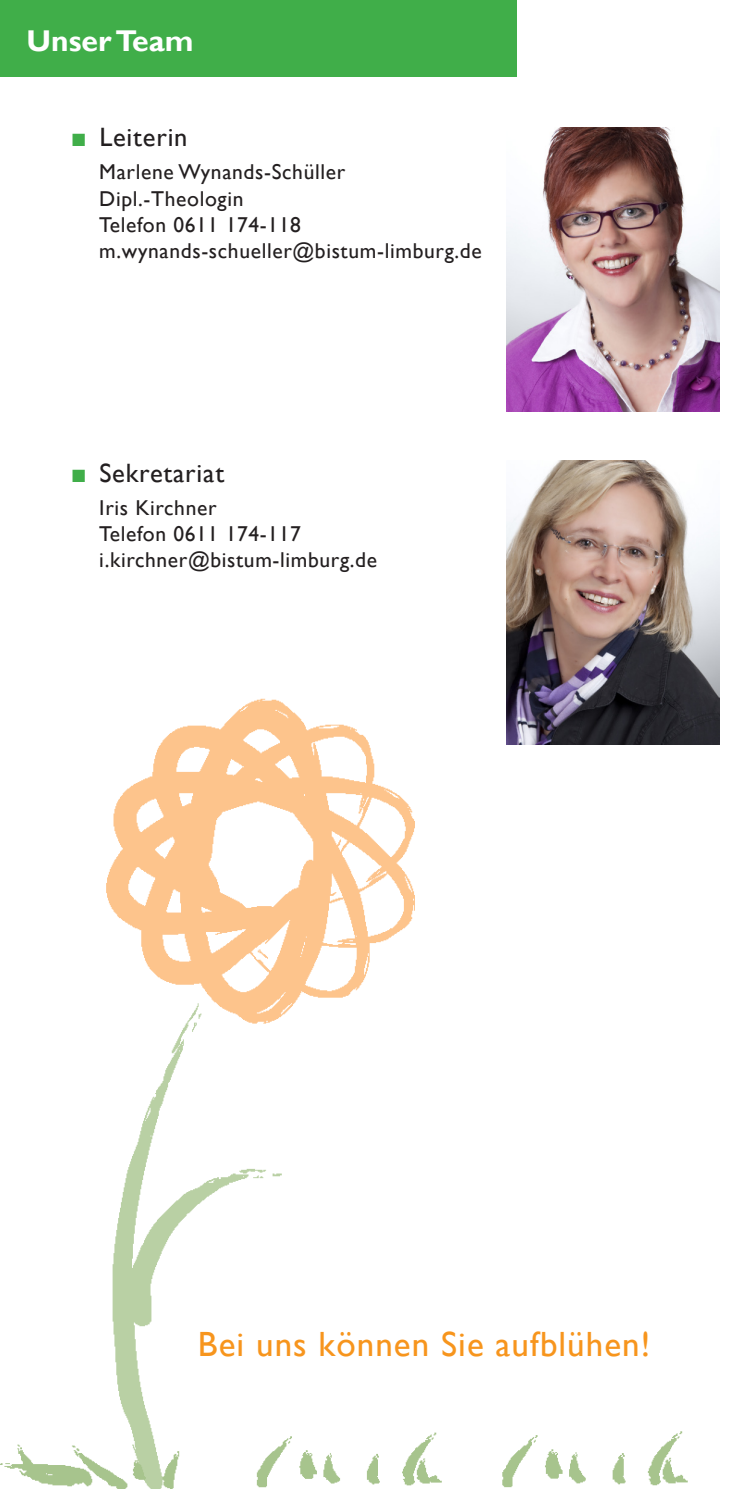
<style>
.page{position:relative;width:745px;height:1489px;background:#fff}
.page>*{position:absolute;margin:0;border:0;box-sizing:border-box;transform-origin:0 0}
.t1{font:35px "Gill Sans";letter-spacing:.03em;color:#f7951d}
.t2{font:700 30px "Gill Sans";color:#fff}
.t3{font:26.5px "Gill Sans";letter-spacing:.03em;color:#231f20}
.t4{font:21.5px/26.2px "Gill Sans";letter-spacing:.03em;color:#231f20}
.s1{font-family:"Arial";color:#40ae49}
</style>
<div class="page">
<div style="left:0;top:0;width:516px;height:76px;background:#40ae49"></div>
<img style="left:0;top:698px;width:442px;height:790px">
<img style="left:502px;top:1431px;width:186px;height:57px">
<img style="left:506px;top:128px;width:213px;height:283px">
<img style="left:506px;top:461px;width:213px;height:283px">
<h2 class="t2" style="left:27px;top:23px;width:168px">Unser Team</h2>
<p class="t3" style="left:71px;top:122px;width:118px"><span class="s1">■</span> Leiterin</p>
<p class="t4" style="left:99px;top:159px;width:384px">Marlene Wynands-Schüller<br>Dipl.-Theologin<br>Telefon 0611 174-118 m.wynands-schueller@bistum-limburg.de</p>
<p class="t3" style="left:71px;top:457px;width:155px"><span class="s1">■</span> Sekretariat</p>
<p class="t4" style="left:99px;top:495px;width:279px">Iris Kirchner<br>Telefon 0611 174-117 i.kirchner@bistum-limburg.de</p>
<h1 class="t1" style="left:198px;top:1324px;width:453px">Bei uns können Sie aufblühen!</h1>
</div>
